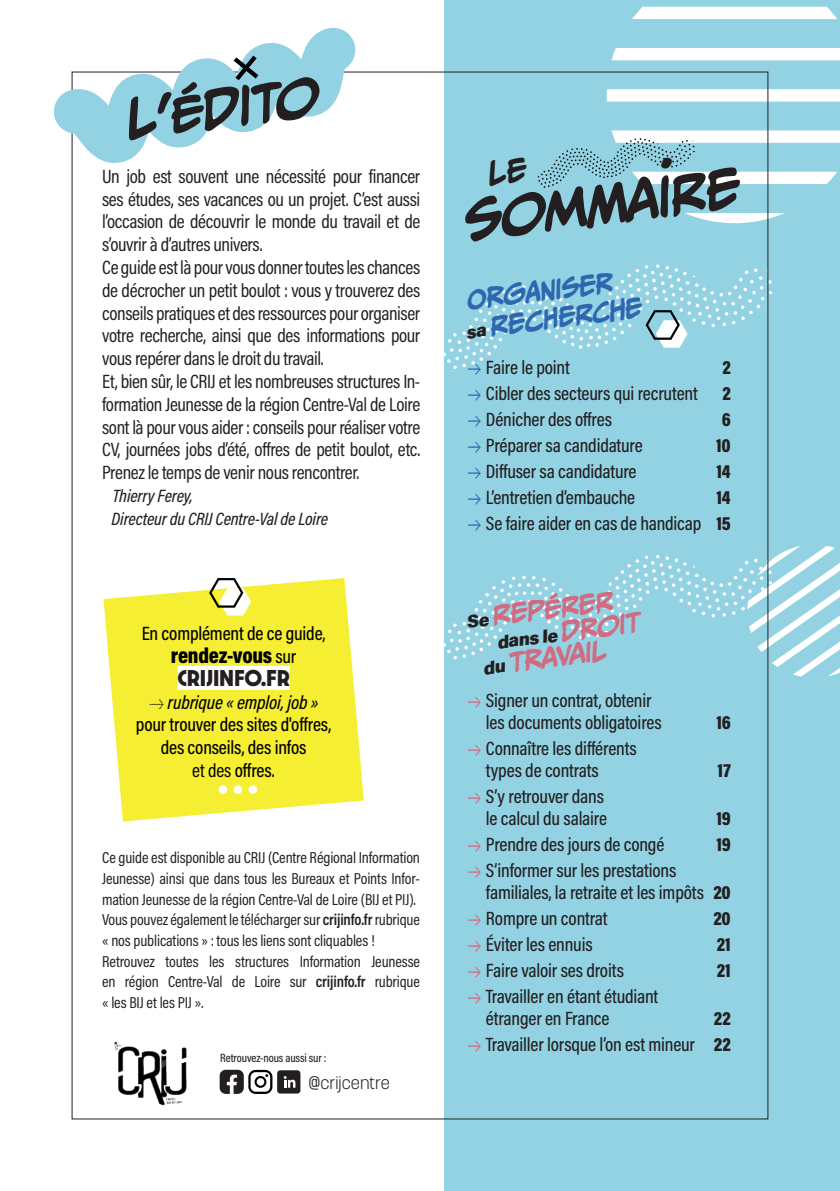
<style>
.page{position:relative;width:840px;height:1191px;background:#fff}
.page>*{position:absolute;margin:0;border:0;box-sizing:border-box;transform-origin:0 0}
.t1{font:700 48px "CC Meanwhile";color:#231f20}
.t2{font:700 46.8px "CC Meanwhile";color:#231f20}
.t3{font:700 24px/28.8px "CC Meanwhile";color:#2e66b0}
.t4{font:700 24px "CC Meanwhile";color:#d06b81}
.t5{font:900 22px "Acumin Pro Cond";letter-spacing:-.01em;color:#000001}
.t6{font:19.4px/22.8px "Acumin Pro Cond";letter-spacing:-.02em;color:#231f20}
.t7{font:500 19.4px/22px "Acumin Pro Cond";letter-spacing:-.01em;color:#231f20}
.t8{font:500 19.4px/22.8px "Acumin Pro Cond";letter-spacing:-.01em;color:#000001;text-align:center}
.t9{font:900 19.4px "Acumin Pro Cond";letter-spacing:-.01em;color:#231f20}
.t10{font:italic 500 19.4px "Acumin Pro Cond";letter-spacing:-.01em;color:#000001}
.t11{font:700 19.4px "Dazzle Unicase";letter-spacing:-.01em;color:#231f20}
.t12{font:italic 500 18px/22.8px "Acumin Pro Cond";letter-spacing:-.01em;color:#231f20}
.t13{font:900 18px "Acumin Pro";color:#231f20}
.t14{font:300 17.4px "Korolev";color:#231f20}
.t15{font:16px/20.6px "Acumin Pro Cond";letter-spacing:-.01em;color:#231f20}
.t16{font:500 12px "Acumin Pro Cond";letter-spacing:-.01em;color:#231f20}
.s1{font-weight:400}
.s2{font-weight:500;font-size:19.4px}
.s3{font-weight:600}
.s4{font-family:"Acumin Pro";font-weight:900;font-size:18px;color:#231f20}
.s5{font-weight:900}
.s6{font-family:"CC Meanwhile";font-weight:700;font-size:24px;color:#d06b81}
</style>
<div class="page">
<div style="left:444px;top:0;width:395px;height:1191px;background:#93d2e3"></div>
<div style="left:632px;top:7px;width:204px;height:12px;background:#fff"></div>
<div style="left:611px;top:48px;width:228px;height:12px;background:#fff"></div>
<svg style="left:606px;top:89px;width:233px;height:13px"></svg>
<svg style="left:685px;top:213px;width:99px;height:10px"></svg>
<svg style="left:444px;top:546px;width:395px;height:130px"></svg>
<svg style="left:54px;top:27px;width:303px;height:140px"></svg>
<svg style="left:233px;top:56px;width:25px;height:24px"></svg>
<svg style="left:537px;top:130px;width:302px;height:58px"></svg>
<svg style="left:103px;top:578px;width:260px;height:243px;fill:#f6ee33"></svg>
<svg style="left:209px;top:578px;width:42px;height:37px"></svg>
<svg style="left:248px;top:785px;width:9px;height:9px"></svg>
<svg style="left:233px;top:785px;width:9px;height:9px"></svg>
<svg style="left:218px;top:785px;width:9px;height:9px"></svg>
<div style="left:177px;top:666px;width:112px;height:24px;background:#fff"></div>
<img style="left:114px;top:1042px;width:73px;height:64px">
<div style="left:277px;top:1070px;width:23px;height:23px;background:#231f20;border-radius:3px"></div>
<svg style="left:219px;top:1069px;width:54px;height:25px"></svg>
<svg style="left:283px;top:1076px;width:13px;height:11px"></svg>
<svg style="left:444px;top:264px;width:327px;height:110px"></svg>
<svg style="left:150px;top:699px;width:13px;height:10px"></svg>
<h2 class="t2" style="left:119px;top:83px;width:189px;rotate:-7deg">l'édito</h2>
<p class="t6" style="left:102px;top:164px;width:319px">Un job est souvent une nécessité pour financer ses études, ses vacances ou un projet. C’est aussi l’occasion de découvrir le monde du travail et de s’ouvrir à d’autres univers.<br>Ce guide est là pour vous donner toutes les chances de décrocher un petit boulot : vous y trouverez des conseils pratiques et des ressources pour organiser votre recherche, ainsi que des informations pour vous repérer dans le droit du travail.<br>Et, bien sûr, le CRIJ et les nombreuses structures In&shy;formation Jeunesse de la région Centre-Val de Loire sont là pour vous aider : conseils pour réaliser votre CV, journées jobs d’été, offres de petit boulot, etc.<br>Prenez le temps de venir nous rencontrer.</p>
<p class="t12" style="left:111px;top:484px;width:218px">Thierry Ferey,<br>Directeur du CRIJ Centre-Val de Loire</p>
<p class="t8" style="left:142px;top:621px;width:185px">En complément de ce guide<span class="s1">,</span></p>
<p class="t5" style="left:171px;top:641px;width:127px">rendez-vous <span class="s2">sur</span></p>
<p class="t11" style="left:177px;top:663px;width:113px">CRIJINFO.FR</p>
<p class="t10" style="left:167px;top:689px;width:153px">rubrique « emploi, job »</p>
<p class="t8" style="left:136px;top:713px;width:197px">pour trouver des sites d'offres, des conseils, des infos<br><span class="s1">et des</span> offres.</p>
<p class="t15" style="left:102px;top:847px;width:319px">Ce guide est disponible au CRIJ (Centre Régional Information Jeunesse) ainsi que dans tous les Bureaux et Points Infor&shy;mation Jeunesse de la région Centre-Val de Loire (BIJ et PIJ).<br>Vous pouvez également le télécharger sur <span class="s3">crijinfo.fr</span> rubrique « nos publications » : tous les liens sont cliquables !<br>Retrouvez toutes les structures Information Jeunesse en région Centre-Val de Loire sur <span class="s3">crijinfo.fr</span> rubrique « les BIJ et les PIJ ».</p>
<p class="t16" style="left:220px;top:1049px;width:107px">Retrouvez-nous aussi sur :</p>
<p class="t14" style="left:308px;top:1071px;width:83px">@crijcentre</p>
<h1 class="t1" style="left:659px;top:124px;width:16px">·</h1>
<h1 class="t1" style="left:457px;top:183px;width:279px;rotate:-7deg">sommaire</h1>
<p class="t3" style="left:460px;top:284px;width:178px;rotate:-7deg">ORGANIS ER<br><span class="s4">sa</span> recherche</p>
<p class="t7" style="left:485px;top:355px;width:85px">Faire le point</p>
<p class="t9" style="left:722px;top:354px;width:10px">2</p>
<p class="t7" style="left:485px;top:381px;width:213px">Cibler des secteurs qui recrutent</p>
<p class="t9" style="left:722px;top:380px;width:10px">2</p>
<p class="t7" style="left:485px;top:407px;width:128px">Dénicher des offres</p>
<p class="t9" style="left:721px;top:406px;width:11px">6</p>
<p class="t7" style="left:485px;top:433px;width:158px">Préparer sa candidature</p>
<p class="t9" style="left:715px;top:432px;width:16px">10</p>
<p class="t7" style="left:485px;top:459px;width:152px">Diffuser sa candidature</p>
<p class="t9" style="left:716px;top:458px;width:16px">14</p>
<p class="t7" style="left:485px;top:485px;width:151px">L’entretien d’embauche</p>
<p class="t7" style="left:485px;top:483px;width:246px;line-height:26px;text-align:right"><span class="s5">14<br></span>Se faire aider en cas de handicap <span class="s5">15</span></p>
<p class="t4" style="left:463px;top:600px;width:149px;rotate:-7deg"><span class="s4">Se</span> repérer</p>
<p class="t13" style="left:495px;top:630px;width:145px;rotate:-7deg">dans le <span class="s6">droit</span></p>
<p class="t4" style="left:480px;top:646px;width:126px;rotate:-7deg"><span class="s4">du</span> travail</p>
<p class="t7" style="left:485px;top:688px;width:177px">Signer un contrat, obtenir les documents obligatoires</p>
<p class="t7" style="left:485px;top:736px;width:152px">Connaître les différents types de contrats</p>
<p class="t7" style="left:485px;top:784px;width:123px">S’y retrouver dans le calcul du salaire</p>
<p class="t9" style="left:716px;top:709px;width:16px">16</p>
<p class="t9" style="left:717px;top:757px;width:15px">17</p>
<p class="t9" style="left:716px;top:805px;width:16px">19</p>
<p class="t7" style="left:485px;top:832px;width:180px">Prendre des jours de congé</p>
<p class="t9" style="left:716px;top:831px;width:16px">19</p>
<p class="t7" style="left:485px;top:858px;width:246px">S’informer sur les prestations familiales, la retraite et les impôts <span class="s5">20</span></p>
<p class="t7" style="left:485px;top:906px;width:123px">Rompre un contrat</p>
<p class="t9" style="left:713px;top:905px;width:19px">20</p>
<p class="t7" style="left:485px;top:932px;width:108px">Éviter les ennuis</p>
<p class="t9" style="left:716px;top:931px;width:15px">21</p>
<p class="t7" style="left:485px;top:958px;width:139px">Faire valoir ses droits</p>
<p class="t9" style="left:716px;top:957px;width:15px">21</p>
<p class="t7" style="left:485px;top:984px;width:174px">Travailler en étant étudiant étranger en France</p>
<p class="t7" style="left:485px;top:1004px;width:246px;line-height:26px;text-align:right"><span class="s5">22<br></span>Travailler lorsque l’on est mineur <span class="s5">22</span></p>
</div>
